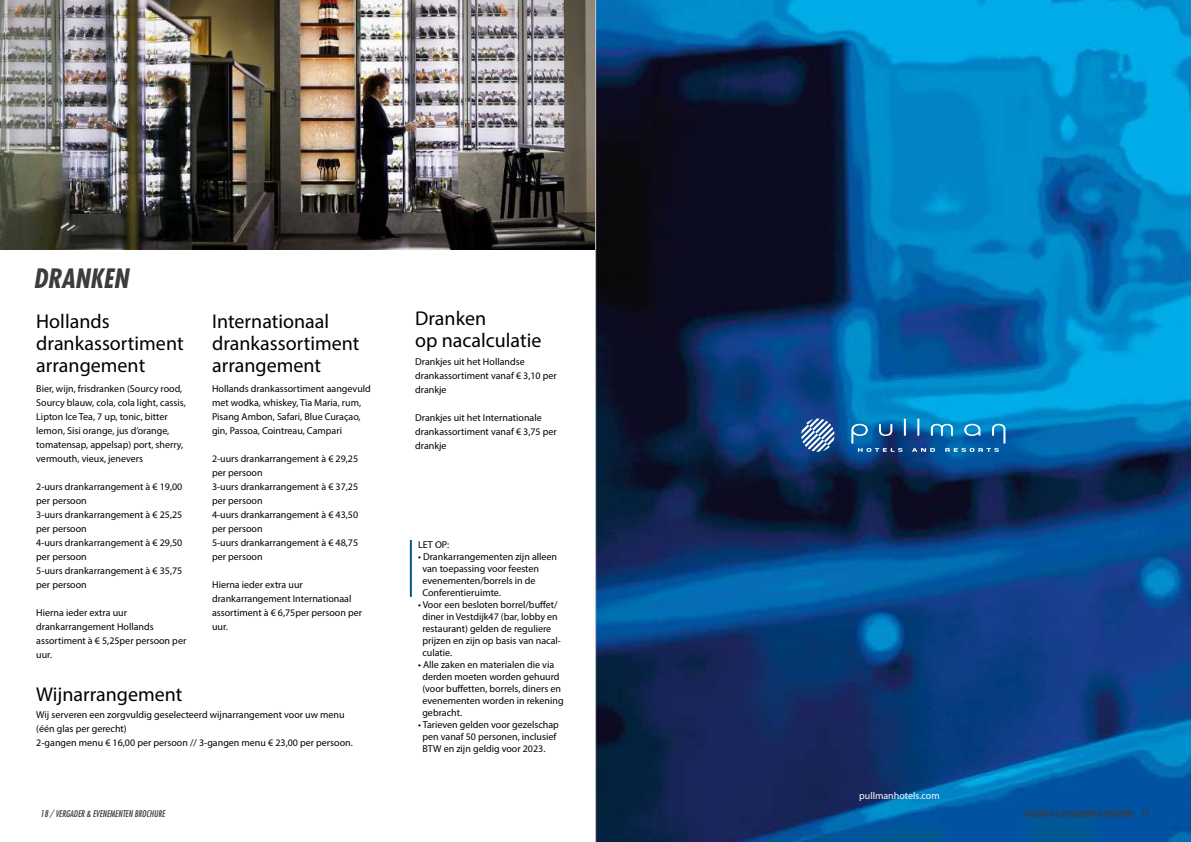
<style>
.page{position:relative;width:1191px;height:842px;background:#fff}
.page>*{position:absolute;margin:0;border:0;box-sizing:border-box;transform-origin:0 0}
.t1{font:italic 700 condensed 26px "Futura Std";color:#3c3c3b}
.t2{font:20px/22px "Myriad Pro";color:#000}
.t3{font:10px/14px "Myriad Pro";color:#000}
.t4{font:10px "Myriad Pro";color:#fff}
.t5{font:italic condensed 9px "Futura Std";color:#3c3c3b}
.s1{color:#005782}
</style>
<div class="page">
<img style="left:0;top:0;width:595px;height:249px">
<hr style="left:410px;top:540px;width:2px;height:57px;background:#005782">
<img style="left:596px;top:0;width:595px;height:842px">
<svg style="left:851px;top:419px;width:55px;height:33px;background:#266ca6"></svg>
<svg style="left:912px;top:419px;width:93px;height:33px;background:#217cb9"></svg>
<svg style="left:801px;top:418px;width:33px;height:34px"></svg>
<hr style="left:595px;top:0;width:1px;height:842px;background:#d0d0d0">
<h1 class="t1" style="left:34px;top:262px;width:96px">DRANKEN</h1>
<h2 class="t2" style="left:36px;top:310px;width:149px">Hollands drankassortiment arrangement</h2>
<h2 class="t2" style="left:212px;top:310px;width:149px">Internationaal drankassortiment arrangement</h2>
<p class="t3" style="left:36px;top:381px;width:151px">Bier, wijn, frisdranken (Sourcy rood, Sourcy blauw, cola, cola light, cassis, Lipton Ice Tea, 7 up, tonic, bitter lemon, Sisi orange, jus d’orange, tomatensap, appelsap) port, sherry, vermouth, vieux, jenevers</p>
<p class="t3" style="left:36px;top:479px;width:148px">2-uurs drankarrangement à € 19,00 per persoon<br>3-uurs drankarrangement à € 25,25 per persoon<br>4-uurs drankarrangement à € 29,50 per persoon<br>5-uurs drankarrangement à € 35,75 per persoon</p>
<p class="t3" style="left:36px;top:605px;width:151px">Hierna ieder extra uur drankarrangement Hollands assortiment à € 5,25per persoon per uur.</p>
<p class="t3" style="left:212px;top:381px;width:160px">Hollands drankassortiment aangevuld met wodka, whiskey, Tia Maria, rum, Pisang Ambon, Safari, Blue Curaçao, gin, Passoa, Cointreau, Campari</p>
<p class="t3" style="left:212px;top:451px;width:148px">2-uurs drankarrangement à € 29,25 per persoon<br>3-uurs drankarrangement à € 37,25 per persoon<br>4-uurs drankarrangement à € 43,50 per persoon<br>5-uurs drankarrangement à € 48,75 per persoon</p>
<p class="t3" style="left:212px;top:577px;width:151px">Hierna ieder extra uur drankarrangement Internationaal assortiment à € 6,75per persoon per uur.</p>
<h2 class="t2" style="left:36px;top:682px;width:148px">Wijnarrangement</h2>
<p class="t3" style="left:36px;top:707px;width:318px">Wij serveren een zorgvuldig geselecteerd wijnarrangement voor uw menu (één glas per gerecht)<br>2-gangen menu € 16,00 per persoon // 3-gangen menu € 23,00 per persoon.</p>
<h2 class="t2" style="left:415px;top:307px;width:128px">Dranken<br>op nacalculatie</h2>
<p class="t3" style="left:415px;top:354px;width:143px">Drankjes uit het Hollandse drankassortiment vanaf € 3,10 per drankje</p>
<p class="t3" style="left:415px;top:410px;width:143px">Drankjes uit het Internationale drankassortiment vanaf € 3,75 per drankje</p>
<p class="t3" style="left:418px;top:537px;width:33px">LET OP:</p>
<p class="t3" style="left:422px;top:550px;width:136px;line-height:12px;text-indent:-4px">• Drankarrangementen zijn alleen van toepassing voor feesten evenementen/borrels in de<br>Conferentieruimte.</p>
<p class="t3" style="left:422px;top:598px;width:140px;line-height:12px;text-indent:-4px">• Voor een besloten borrel/buffet/ diner in Vestdijk47 (bar, lobby en restaurant) gelden de reguliere prijzen en zijn op basis van nacal&shy;culatie.</p>
<p class="t3" style="left:422px;top:658px;width:143px;line-height:12px;text-indent:-4px">• Alle zaken en materialen die via derden moeten worden gehuurd (voor buffetten, borrels, diners en evenementen worden in rekening gebracht.</p>
<p class="t3" style="left:422px;top:718px;width:138px;line-height:12px;text-indent:-4px">• Tarieven gelden voor gezelschap pen vanaf 50 personen, inclusief<br>BTW en zijn geldig voor 2023.</p>
<p class="t4" style="left:859px;top:790px;width:82px">pullmanhotels.com</p>
<p class="t5" style="left:41px;top:809px;width:126px">18 <span class="s1">/</span> VERGADER &amp; EVENEMENTEN BROCHURE</p>
<p class="t5" style="left:1024px;top:809px;width:126px">VERGADER &amp; EVENEMENTEN BROCHURE <span class="s1">/</span> 19</p>
</div>
